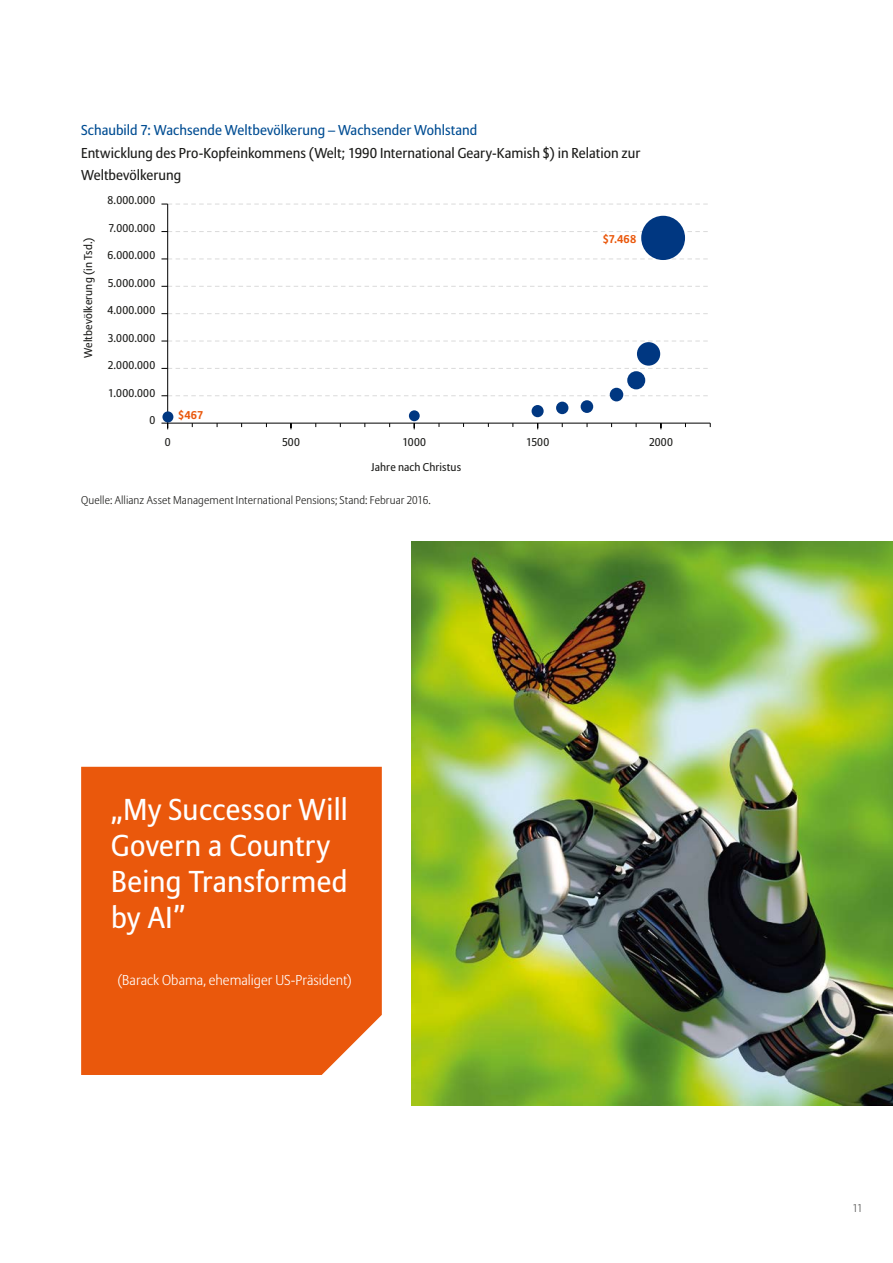
<style>
.page{position:relative;width:893px;height:1263px;background:#fff}
.page>*{position:absolute;margin:0;border:0;box-sizing:border-box;transform-origin:0 0}
.t1{font:30px/36px "Allianz Sans";letter-spacing:.01em;color:#fff}
.t2{font:14.25px/22.5px "Allianz Sans";color:#1d1d1b}
.t3{font:14.25px "Allianz Sans";letter-spacing:.005em;color:#004d93}
.t4{font:300 14.25px "Allianz Sans";color:#fff}
.t5{font:11.25px/24.5px "Allianz Sans";letter-spacing:.025em;color:#1d1d1b;text-align:center}
.t6{font:300 11.25px "Allianz Sans";letter-spacing:.01em;color:#1d1d1b}
.t7{font:700 11.25px "Allianz Sans";letter-spacing:.01em;color:#ea580c}
.t8{font:300 11.25px "Allianz Sans";color:#575756}
</style>
<div class="page">
<hr style="left:167px;top:204px;width:1px;height:219px;background:#000">
<svg style="left:161px;top:395px;width:547px;height:1px"></svg>
<svg style="left:161px;top:368px;width:547px;height:1px"></svg>
<svg style="left:161px;top:341px;width:547px;height:1px"></svg>
<svg style="left:161px;top:313px;width:547px;height:1px"></svg>
<svg style="left:161px;top:286px;width:547px;height:1px"></svg>
<svg style="left:161px;top:259px;width:547px;height:1px"></svg>
<svg style="left:161px;top:231px;width:547px;height:1px"></svg>
<svg style="left:161px;top:204px;width:547px;height:1px"></svg>
<hr style="left:168px;top:423px;width:542px;height:1px;background:#000">
<svg style="left:161px;top:423px;width:7px;height:6px"></svg>
<div style="left:162px;top:411px;width:11px;height:11px;background:#003781;border-radius:50%"></div>
<div style="left:409px;top:410px;width:11px;height:11px;background:#003781;border-radius:50%"></div>
<div style="left:532px;top:405px;width:12px;height:12px;background:#003781;border-radius:50%"></div>
<div style="left:556px;top:402px;width:12px;height:12px;background:#003781;border-radius:50%"></div>
<div style="left:581px;top:400px;width:12px;height:13px;background:#003781;border-radius:50%"></div>
<div style="left:610px;top:388px;width:13px;height:13px;background:#003781;border-radius:50%"></div>
<div style="left:627px;top:371px;width:18px;height:18px;background:#003781;border-radius:50%"></div>
<div style="left:637px;top:342px;width:23px;height:24px;background:#003781;border-radius:50%"></div>
<div style="left:641px;top:216px;width:44px;height:44px;background:#003781;border-radius:50%"></div>
<img style="left:412px;top:541px;width:481px;height:564px">
<div style="left:81px;top:767px;width:301px;height:308px;background:#ea580c"></div>
<p class="t3" style="left:81px;top:122px;width:398px">Schaubild 7: Wachsende Weltbevölkerung – Wachsender Wohlstand</p>
<p class="t2" style="left:81px;top:142px;width:561px">Entwicklung des Pro-Kopfeinkommens (Welt; 1990 International Geary-Kamish $) in Relation zur<br>Weltbevölkerung</p>
<p class="t5" style="left:108px;top:188px;width:49px">8.000.000</p>
<p class="t5" style="left:109px;top:216px;width:48px">7.000.000</p>
<p class="t5" style="left:108px;top:243px;width:49px">6.000.000</p>
<p class="t5" style="left:108px;top:271px;width:49px">5.000.000</p>
<p class="t5" style="left:108px;top:299px;width:49px">4.000.000</p>
<p class="t5" style="left:108px;top:326px;width:49px">3.000.000</p>
<p class="t5" style="left:108px;top:354px;width:49px">2.000.000</p>
<p class="t5" style="left:108px;top:381px;width:49px">1.000.000</p>
<p class="t5" style="left:76px;top:358px;width:122px;rotate:-90deg">Weltbevölkerung (in Tsd.)</p>
<p class="t7" style="left:603px;top:232px;width:35px">$7.468</p>
<p class="t5" style="left:149px;top:409px;width:7px">0</p>
<p class="t7" style="left:178px;top:407px;width:27px">$467</p>
<p class="t5" style="left:165px;top:430px;width:7px">0</p>
<p class="t5" style="left:282px;top:430px;width:19px">500</p>
<p class="t5" style="left:372px;top:430px;width:91px">1000<br>Jahre nach Christus</p>
<p class="t5" style="left:526px;top:430px;width:25px">1500</p>
<p class="t5" style="left:649px;top:430px;width:25px">2000</p>
<p class="t6" style="left:81px;top:493px;width:351px">Quelle: Allianz Asset Management International Pensions; Stand: Februar 2016.</p>
<h1 class="t1" style="left:111px;top:793px;width:238px">„My Successor Will<br>Govern a Country<br>Being Transformed by AI”</h1>
<p class="t4" style="left:118px;top:971px;width:236px">(Barack Obama, ehemaliger US-Präsident)</p>
<p class="t8" style="left:853px;top:1201px;width:12px">11</p>
</div>
